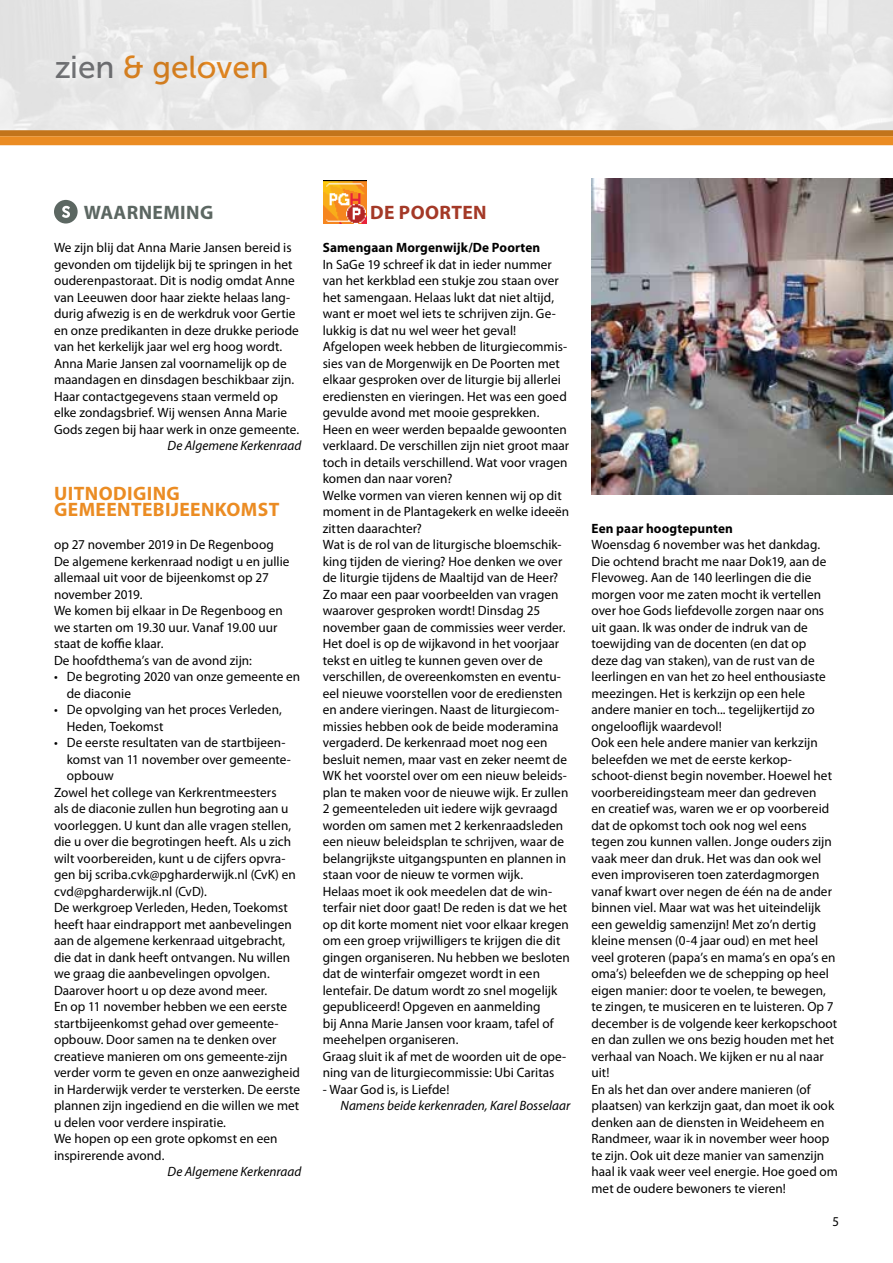
<style>
.page{position:relative;width:893px;height:1263px;background:#fff}
.page>*{position:absolute;margin:0;border:0;box-sizing:border-box;transform-origin:0 0}
.t1{font:31.5px "Museo Sans 500";color:#eb8c23}
.t2{font:700 19.5px/16.5px "Myriad Pro";letter-spacing:.02em;color:#eb8c23}
.t3{font:700 19.5px "Myriad Pro";letter-spacing:.02em;color:#5c6762}
.t4{font:700 19.5px "Myriad Pro";letter-spacing:.02em;color:#a43927}
.t5{font:13.5px/16.5px "Myriad Pro";letter-spacing:.005em;color:#000}
.t6{font:italic 13.5px "Myriad Pro";letter-spacing:.005em;color:#000}
.t7{font:700 13.5px "Myriad Pro";letter-spacing:.005em;color:#000}
.t8{font:13.5px "Myriad Pro";letter-spacing:.005em;color:#000;scale:.95 1}
.s1{color:#77787b}
</style>
<div class="page">
<div style="left:0;top:130px;width:893px;height:6px;background:#c2741b"></div>
<div style="left:0;top:136px;width:893px;height:9px;background:#eb8c23"></div>
<svg style="left:54px;top:200px;width:24px;height:24px"></svg>
<img style="left:323px;top:180px;width:43px;height:44px">
<img style="left:591px;top:179px;width:302px;height:316px">
<h1 class="t1" style="left:54px;top:50px;width:216px"><span class="s1">zien</span> &amp; geloven</h1>
<h2 class="t3" style="left:84px;top:200px;width:15px">waa</h2>
<h2 class="t3" style="left:127px;top:200px;width:88px">rneming</h2>
<p class="t5" style="left:54px;top:239px;width:247px">We zijn blij dat Anna Marie Jansen bereid is gevonden om tijdelijk bij te springen in het ouderenpastoraat. Dit is nodig omdat Anne van Leeuwen door haar ziekte helaas lang&shy;durig afwezig is en de werkdruk voor Gertie en onze predikanten in deze drukke periode van het kerkelijk jaar wel erg hoog wordt.<br>Anna Marie Jansen zal voornamelijk op de maandagen en dinsdagen beschikbaar zijn.<br>Haar contactgegevens staan vermeld op elke zondagsbrief. Wij wensen Anna Marie Gods zegen bij haar werk in onze gemeente.</p>
<p class="t6" style="left:168px;top:437px;width:135px">De Algemene Kerkenraad</p>
<h2 class="t2" style="left:54px;top:484px;width:227px">Uitnodiging gemeentebijeenkomst</h2>
<p class="t5" style="left:54px;top:536px;width:237px">op 27 november 2019 in De Regenboog<br>De algemene kerkenraad nodigt u en jullie allemaal uit voor de bijeenkomst op 27 november 2019.<br>We komen bij elkaar in De Regenboog en we starten om 19.30 uur. Vanaf 19.00 uur staat de koffie klaar.<br>De hoofdthema’s van de avond zijn:</p>
<p class="t5" style="left:67px;top:668px;width:235px;text-indent:-13px">• De begroting 2020 van onze gemeente en de diaconie</p>
<p class="t5" style="left:67px;top:701px;width:217px;text-indent:-13px">• De opvolging van het proces Verleden,<br>Heden, Toekomst</p>
<p class="t5" style="left:54px;top:734px;width:233px">• De eerste resultaten van de startbijeen-</p>
<p class="t5" style="left:67px;top:751px;width:226px">komst van 11 november over gemeente-</p>
<p class="t5" style="left:67px;top:767px;width:49px">opbouw</p>
<p class="t5" style="left:54px;top:784px;width:224px">Zowel het college van Kerkrentmeesters</p>
<p class="t5" style="left:54px;top:800px;width:236px">als de diaconie zullen hun begroting aan u</p>
<p class="t5" style="left:54px;top:817px;width:239px">voorleggen. U kunt dan alle vragen stellen,</p>
<p class="t5" style="left:54px;top:833px;width:239px">die u over die begrotingen heeft. Als u zich</p>
<p class="t5" style="left:54px;top:849px;width:233px">wilt voorbereiden, kunt u de cijfers opvra-</p>
<p class="t5" style="left:54px;top:866px;width:243px">gen bij scriba.cvk@pgharderwijk.nl (CvK) en</p>
<p class="t5" style="left:54px;top:883px;width:154px">cvd@pgharderwijk.nl (CvD).</p>
<p class="t5" style="left:54px;top:899px;width:235px">De werkgroep Verleden, Heden, Toekomst</p>
<p class="t5" style="left:54px;top:916px;width:239px">heeft haar eindrapport met aanbevelingen</p>
<p class="t5" style="left:54px;top:932px;width:233px">aan de algemene kerkenraad uitgebracht,</p>
<p class="t5" style="left:54px;top:948px;width:238px">die dat in dank heeft ontvangen. Nu willen</p>
<p class="t5" style="left:54px;top:965px;width:217px">we graag die aanbevelingen opvolgen.</p>
<p class="t5" style="left:54px;top:981px;width:215px">Daarover hoort u op deze avond meer.</p>
<p class="t5" style="left:54px;top:998px;width:235px">En op 11 november hebben we een eerste</p>
<p class="t5" style="left:54px;top:1014px;width:226px">startbijeenkomst gehad over gemeente-</p>
<p class="t5" style="left:54px;top:1031px;width:224px">opbouw. Door samen na te denken over</p>
<p class="t5" style="left:54px;top:1048px;width:235px">creatieve manieren om ons gemeente-zijn</p>
<p class="t5" style="left:54px;top:1064px;width:247px">verder vorm te geven en onze aanwezigheid</p>
<p class="t5" style="left:54px;top:1081px;width:248px">in Harderwijk verder te versterken. De eerste</p>
<p class="t5" style="left:54px;top:1097px;width:247px">plannen zijn ingediend en die willen we met</p>
<p class="t5" style="left:54px;top:1113px;width:174px">u delen voor verdere inspiratie.</p>
<p class="t5" style="left:54px;top:1130px;width:225px">We hopen op een grote opkomst en een</p>
<p class="t5" style="left:54px;top:1146px;width:112px">inspirerende avond.</p>
<p class="t6" style="left:168px;top:1163px;width:135px">De Algemene Kerkenraad</p>
<h2 class="t4" style="left:370px;top:200px;width:118px">de poorten</h2>
<p class="t7" style="left:323px;top:239px;width:219px">Samengaan Morgenwijk/De Poorten</p>
<p class="t5" style="left:323px;top:256px;width:249px">In SaGe 19 schreef ik dat in ieder nummer van het kerkblad een stukje zou staan over het samengaan. Helaas lukt dat niet altijd, want er moet wel iets te schrijven zijn. Ge&shy;lukkig is dat nu wel weer het geval!<br>Afgelopen week hebben de liturgiecommis&shy;sies van de Morgenwijk en De Poorten met elkaar gesproken over de liturgie bij allerlei erediensten en vieringen. Het was een goed gevulde avond met mooie gesprekken.<br>Heen en weer werden bepaalde gewoonten verklaard. De verschillen zijn niet groot maar toch in details verschillend. Wat voor vragen komen dan naar voren?<br>Welke vormen van vieren kennen wij op dit moment in de Plantagekerk en welke ideeën zitten daarachter?<br>Wat is de rol van de liturgische bloemschik&shy;king tijden de viering? Hoe denken we over de liturgie tijdens de Maaltijd van de Heer?<br>Zo maar een paar voorbeelden van vragen waarover gesproken wordt! Dinsdag 25 november gaan de commissies weer verder.<br>Het doel is op de wijkavond in het voorjaar tekst en uitleg te kunnen geven over de verschillen, de overeenkomsten en eventu&shy;eel nieuwe voorstellen voor de erediensten en andere vieringen. Naast de liturgiecom&shy;missies hebben ook de beide moderamina vergaderd. De kerkenraad moet nog een besluit nemen, maar vast en zeker neemt de WK het voorstel over om een nieuw beleids&shy;plan te maken voor de nieuwe wijk. Er zullen 2 gemeenteleden uit iedere wijk gevraagd worden om samen met 2 kerkenraadsleden een nieuw beleidsplan te schrijven, waar de belangrijkste uitgangspunten en plannen in staan voor de nieuw te vormen wijk.<br>Helaas moet ik ook meedelen dat de win&shy;terfair niet door gaat! De reden is dat we het op dit korte moment niet voor elkaar kregen om een groep vrijwilligers te krijgen die dit gingen organiseren. Nu hebben we besloten dat de winterfair omgezet wordt in een lentefair. De datum wordt zo snel mogelijk gepubliceerd! Opgeven en aanmelding<br>bij Anna Marie Jansen voor kraam, tafel of meehelpen organiseren.<br>Graag sluit ik af met de woorden uit de ope&shy;ning van de liturgiecommissie: Ubi Caritas</p>
<p class="t5" style="left:323px;top:1081px;width:128px">- Waar God is, is Liefde!</p>
<p class="t6" style="left:341px;top:1097px;width:231px">Namens beide kerkenraden, Karel Bosselaar</p>
<p class="t7" style="left:591px;top:519px;width:143px">Een paar hoogtepunten</p>
<p class="t5" style="left:591px;top:536px;width:248px">Woensdag 6 november was het dankdag.<br>Die ochtend bracht me naar Dok19, aan de Flevoweg. Aan de 140 leerlingen die die morgen voor me zaten mocht ik vertellen over hoe Gods liefdevolle zorgen naar ons uit gaan. Ik was onder de indruk van de toewijding van de docenten (en dat op<br>deze dag van staken), van de rust van de leerlingen en van het zo heel enthousiaste meezingen. Het is kerkzijn op een hele andere manier en toch... tegelijkertijd zo ongelooflijk waardevol!<br>Ook een hele andere manier van kerkzijn beleefden we met de eerste kerkop&shy;schoot-dienst begin november. Hoewel het voorbereidingsteam meer dan gedreven<br>en creatief was, waren we er op voorbereid dat de opkomst toch ook nog wel eens tegen zou kunnen vallen. Jonge ouders zijn vaak meer dan druk. Het was dan ook wel even improviseren toen zaterdagmorgen vanaf kwart over negen de één na de ander binnen viel. Maar wat was het uiteindelijk een geweldig samenzijn! Met zo’n dertig kleine mensen (0-4 jaar oud) en met heel veel groteren (papa’s en mama’s en opa’s en oma’s) beleefden we de schepping op heel eigen manier: door te voelen, te bewegen, te zingen, te musiceren en te luisteren. Op 7 december is de volgende keer kerkopschoot en dan zullen we ons bezig houden met het verhaal van Noach. We kijken er nu al naar uit!<br>En als het dan over andere manieren (of plaatsen) van kerkzijn gaat, dan moet ik ook denken aan de diensten in Weideheem en Randmeer, waar ik in november weer hoop te zijn. Ook uit deze manier van samenzijn haal ik vaak weer veel energie. Hoe goed om met de oudere bewoners te vieren!</p>
<p class="t8" style="left:832px;top:1213px;width:8px">5</p>
</div>
